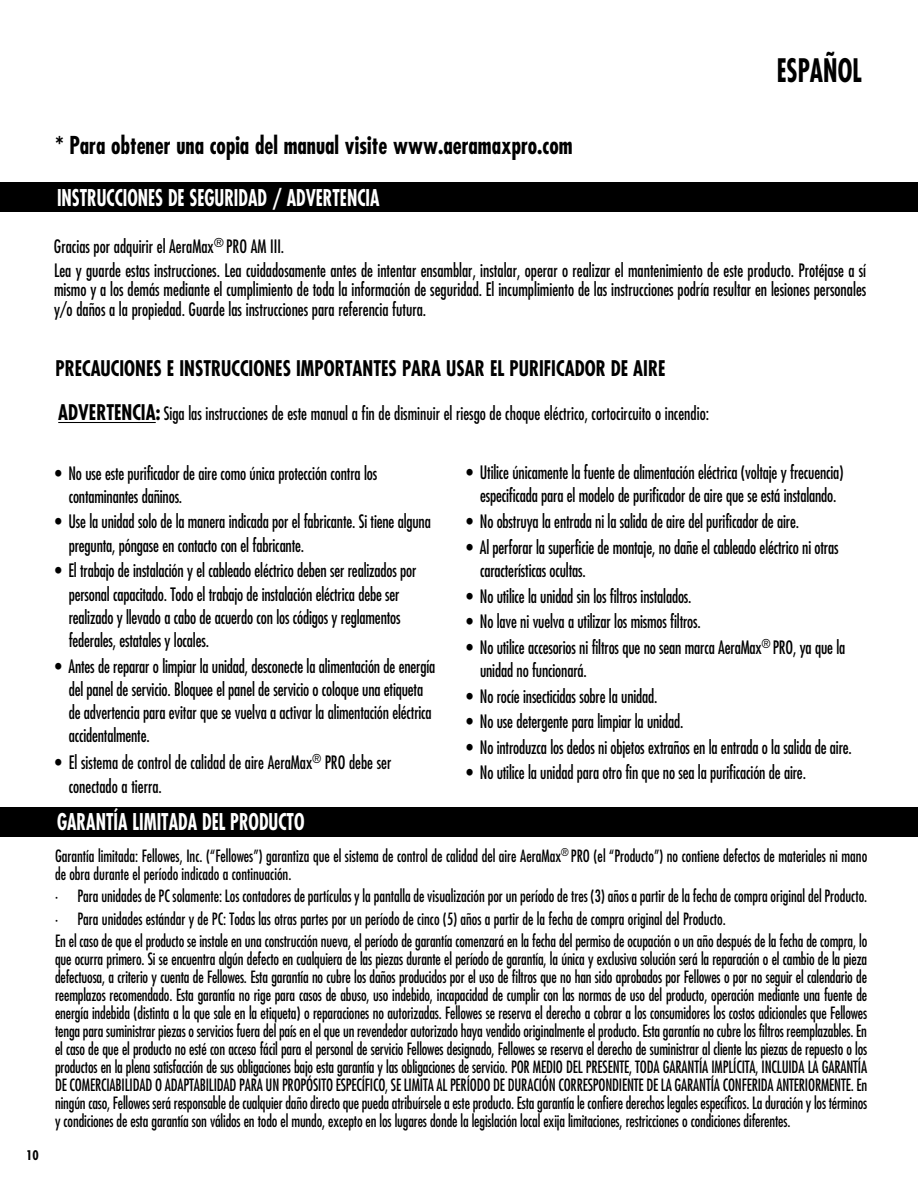
<style>
.page{position:relative;width:918px;height:1188px;background:#fff}
.page>*{position:absolute;margin:0;border:0;box-sizing:border-box;transform-origin:0 0}
.t1{font:700 condensed 31.5px "Futura Std";color:#000;scale:.8 1}
.t2{font:700 condensed 24px "Futura Std";color:#000;scale:.9 1}
.t3{font:700 condensed 22.5px "Futura Std";color:#fff;scale:.8 1}
.t4{font:700 condensed 21px "Futura Std";color:#000;scale:.9 1}
.t5{font:condensed 18px/23.2px "Futura Std";letter-spacing:-.01em;color:#000;scale:.9 1}
.t6{font:condensed 16.5px/18px "Futura Std";color:#000;scale:.9 1}
.t7{font:700 condensed 12.9px "Futura Std";color:#000}
.s1{font-weight:700;font-size:21px}
</style>
<div class="page">
<div style="left:0;top:807px;width:918px;height:29px;background:#000"></div>
<div style="left:0;top:183px;width:918px;height:29px;background:#000"></div>
<hr style="left:58px;top:422px;width:98px;height:1px;background:#000">
<h1 class="t1" style="left:777px;top:51px;width:108px">ESPAÑOL</h1>
<h2 class="t2" style="left:56px;top:130px;width:576px">* Para obtener una copia del manual visite www.aeramaxpro.com</h2>
<h3 class="t3" style="left:57px;top:184px;width:405px">INSTRUCCIONES DE SEGURIDAD / ADVERTENCIA</h3>
<p class="t5" style="left:54px;top:234px;width:904px;line-height:24px">Gracias por adquirir el AeraMax<sup>®</sup> PRO AM III.<br>Lea y guarde estas instrucciones. Lea cuidadosamente antes de intentar ensamblar, instalar, operar o realizar el mantenimiento de este producto. Protéjase a sí</p>
<p class="t5" style="left:54px;top:280px;width:904px;line-height:19.5px">mismo y a los demás mediante el cumplimiento de toda la información de seguridad. El incumplimiento de las instrucciones podría resultar en lesiones personales y/o daños a la propiedad. Guarde las instrucciones para referencia futura.</p>
<p class="t4" style="left:56px;top:355px;width:679px">PRECAUCIONES E INSTRUCCIONES IMPORTANTES PARA USAR EL PURIFICADOR DE AIRE</p>
<p class="t5" style="left:58px;top:402px;width:725px"><span class="s1">ADVERTENCIA:</span> Siga las instrucciones de este manual a fin de disminuir el riesgo de choque eléctrico, cortocircuito o incendio:</p>
<p class="t7" style="left:26px;top:1148px;width:14px">10</p>
<p class="t5" style="left:69px;top:461px;width:344px;text-indent:-13px">• No use este purificador de aire como única protección contra los contaminantes dañinos.</p>
<p class="t5" style="left:69px;top:510px;width:404px;text-indent:-13px">• Use la unidad solo de la manera indicada por el fabricante. Si tiene alguna pregunta, póngase en contacto con el fabricante.</p>
<p class="t5" style="left:69px;top:559px;width:388px;text-indent:-13px">• El trabajo de instalación y el cableado eléctrico deben ser realizados por personal capacitado. Todo el trabajo de instalación eléctrica debe ser realizado y llevado a cabo de acuerdo con los códigos y reglamentos federales, estatales y locales.</p>
<p class="t5" style="left:69px;top:654px;width:409px;text-indent:-13px">• Antes de reparar o limpiar la unidad, desconecte la alimentación de energía del panel de servicio. Bloquee el panel de servicio o coloque una etiqueta de advertencia para evitar que se vuelva a activar la alimentación eléctrica accidentalmente.</p>
<p class="t5" style="left:69px;top:750px;width:360px;line-height:24px;text-indent:-13px">• El sistema de control de calidad de aire AeraMax<sup>®</sup> PRO debe ser conectado a tierra.</p>
<h3 class="t3" style="left:57px;top:808px;width:311px">GARANTÍA LIMITADA DEL PRODUCTO</h3>
<p class="t5" style="left:467px;top:461px;width:421px;text-align:center">• Utilice únicamente la fuente de alimentación eléctrica (voltaje y frecuencia) especificada para el modelo de purificador de aire que se está instalando.</p>
<p class="t5" style="left:467px;top:510px;width:371px">• No obstruya la entrada ni la salida de aire del purificador de aire.</p>
<p class="t5" style="left:480px;top:535px;width:400px;text-indent:-13px">• Al perforar la superficie de montaje, no dañe el cableado eléctrico ni otras características ocultas.</p>
<p class="t5" style="left:467px;top:584px;width:251px">• No utilice la unidad sin los filtros instalados.</p>
<p class="t5" style="left:467px;top:610px;width:262px">• No lave ni vuelva a utilizar los mismos filtros.</p>
<p class="t5" style="left:480px;top:635px;width:407px;text-indent:-14px">• No utilice accesorios ni filtros que no sean marca AeraMax<sup>®</sup> PRO, ya que la unidad no funcionará.</p>
<p class="t5" style="left:467px;top:684px;width:214px">• No rocíe insecticidas sobre la unidad.</p>
<p class="t5" style="left:467px;top:710px;width:242px">• No use detergente para limpiar la unidad.</p>
<p class="t5" style="left:467px;top:735px;width:430px">• No introduzca los dedos ni objetos extraños en la entrada o la salida de aire.</p>
<p class="t5" style="left:467px;top:761px;width:379px">• No utilice la unidad para otro fin que no sea la purificación de aire.</p>
<p class="t6" style="left:55px;top:846px;width:904px">Garantía limitada: Fellowes, Inc. (“Fellowes”) garantiza que el sistema de control de calidad del aire AeraMax<sup>®</sup> PRO (el “Producto”) no contiene defectos de materiales ni mano de obra durante el período indicado a continuación.</p>
<p class="t6" style="left:55px;top:885px;width:904px;line-height:22.5px">· Para unidades de PC solamente: Los contadores de partículas y la pantalla de visualización por un período de tres (3) años a partir de la fecha de compra original del Producto. · Para unidades estándar y de PC: Todas las otras partes por un período de cinco (5) años a partir de la fecha de compra original del Producto.<br>En el caso de que el producto se instale en una construcción nueva, el período de garantía comenzará en la fecha del permiso de ocupación o un año después de la fecha de compra, lo</p>
<p class="t6" style="left:55px;top:950px;width:904px;text-align:justify">que ocurra primero. Si se encuentra algún defecto en cualquiera de las piezas durante el período de garantía, la única y exclusiva solución será la reparación o el cambio de la pieza defectuosa, a criterio y cuenta de Fellowes. Esta garantía no cubre los daños producidos por el uso de filtros que no han sido aprobados por Fellowes o por no seguir el calendario de reemplazos recomendado. Esta garantía no rige para casos de abuso, uso indebido, incapacidad de cumplir con las normas de uso del producto, operación mediante una fuente de energía indebida (distinta a la que sale en la etiqueta) o reparaciones no autorizadas. Fellowes se reserva el derecho a cobrar a los consumidores los costos adicionales que Fellowes tenga para suministrar piezas o servicios fuera del país en el que un revendedor autorizado haya vendido originalmente el producto. Esta garantía no cubre los filtros reemplazables. En el caso de que el producto no esté con acceso fácil para el personal de servicio Fellowes designado, Fellowes se reserva el derecho de suministrar al cliente las piezas de repuesto o los productos en la plena satisfacción de sus obligaciones bajo esta garantía y las obligaciones de servicio. POR MEDIO DEL PRESENTE, TODA GARANTÍA IMPLÍCITA, INCLUIDA LA GARANTÍA DE COMERCIABILIDAD O ADAPTABILIDAD PARA UN PROPÓSITO ESPECÍFICO, SE LIMITA AL PERÍODO DE DURACIÓN CORRESPONDIENTE DE LA GARANTÍA CONFERIDA ANTERIORMENTE. En ningún caso, Fellowes será responsable de cualquier daño directo que pueda atribuírsele a este producto. Esta garantía le confiere derechos legales específicos. La duración y los términos y condiciones de esta garantía son válidos en todo el mundo, excepto en los lugares donde la legislación local exija limitaciones, restricciones o condiciones diferentes.</p>
</div>
